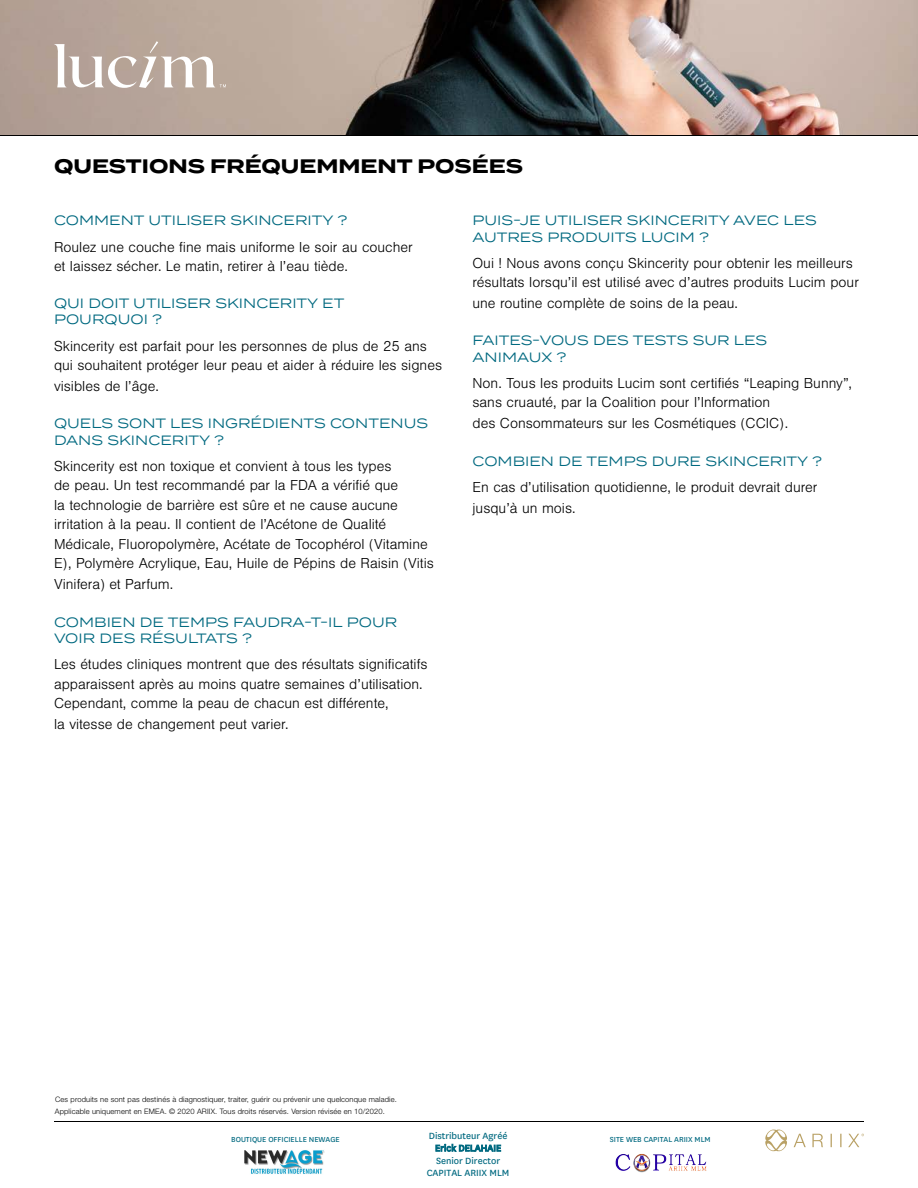
<style>
.page{position:relative;width:918px;height:1188px;background:#fff}
.page>*{position:absolute;margin:0;border:0;box-sizing:border-box;transform-origin:0 0}
.t1{font:700 19.5px "Termina";color:#000}
.t2{font:300 15px/19.5px "Nimbus San";color:#000}
.t3{font:13.5px/16.2px "Termina";color:#006980}
.t4{font:10.5px/12.6px "National";color:#006980;text-align:center}
.t5{font:8.55px "National";color:#006980}
.t6{font:8.55px "National";color:#006980}
.t7{font:300 7.5px/12px "Helvetica Neue LT Pro";letter-spacing:.02em;color:#000}
.s1{font-style:inherit}
</style>
<div class="page">
<hr style="left:54px;top:1121px;width:810px;height:1px;background:#000">
<svg style="left:765px;top:1129px;width:99px;height:22px"></svg>
<img style="left:0;top:0;width:918px;height:135px">
<hr style="left:0;top:135px;width:918px;height:1px;background:#000">
<svg style="left:54px;top:41px;width:172px;height:47px"></svg>
<img style="left:615px;top:1154px;width:92px;height:19px">
<img style="left:244px;top:1150px;width:81px;height:24px">
<h1 class="t1" style="left:54px;top:152px;width:471px">QUESTIONS FRÉQUEMMENT POSÉES</h1>
<p class="t3" style="left:54px;top:212px;width:295px">COMMENT UTILISER SKINCERITY ?</p>
<p class="t2" style="left:54px;top:237px;width:360px">Roulez une couche fine mais uniforme le soir au coucher et laissez sécher. Le matin, retirer à l’eau tiède.</p>
<p class="t3" style="left:54px;top:295px;width:292px">QUI DOIT UTILISER SKINCERITY ET<br>POURQUOI ?</p>
<p class="t2" style="left:54px;top:336px;width:390px">Skincerity est parfait pour les personnes de plus de 25 ans qui souhaitent protéger leur peau et aider à réduire les signes</p>
<p class="t2" style="left:54px;top:377px;width:106px">visibles de l’âge.</p>
<p class="t3" style="left:54px;top:415px;width:376px">QUELS SONT LES INGRÉDIENTS CONTENUS<br>DANS SKINCERITY ?</p>
<p class="t2" style="left:54px;top:457px;width:381px">Skincerity est non toxique et convient à tous les types<br>de peau. Un test recommandé par la FDA a vérifié que<br>la technologie de barrière est sûre et ne cause aucune irritation à la peau. Il contient de l’Acétone de Qualité Médicale, Fluoropolymère, Acétate de Tocophérol (Vitamine E), Polymère Acrylique, Eau, Huile de Pépins de Raisin (Vitis</p>
<p class="t2" style="left:54px;top:575px;width:121px">Vinifera) et Parfum.</p>
<p class="t3" style="left:54px;top:613px;width:345px">COMBIEN DE TEMPS FAUDRA-T-IL POUR<br>VOIR DES RÉSULTATS ?</p>
<p class="t2" style="left:54px;top:655px;width:375px">Les études cliniques montrent que des résultats significatifs apparaissent après au moins quatre semaines d’utilisation.<br>Cependant, comme la peau de chacun est différente,</p>
<p class="t2" style="left:54px;top:715px;width:236px">la vitesse de changement peut varier.</p>
<p class="t3" style="left:472px;top:212px;width:346px">PUIS-JE UTILISER SKINCERITY AVEC LES<br>AUTRES PRODUITS LUCIM ?</p>
<p class="t2" style="left:472px;top:253px;width:388px">Oui ! Nous avons conçu Skincerity pour obtenir les meilleurs résultats lorsqu’il est utilisé avec d’autres produits Lucim pour</p>
<p class="t2" style="left:472px;top:294px;width:267px">une routine complète de soins de la peau.</p>
<p class="t3" style="left:472px;top:332px;width:296px">FAITES-VOUS DES TESTS SUR LES<br>ANIMAUX ?</p>
<p class="t2" style="left:472px;top:374px;width:381px">Non. Tous les produits Lucim sont certifiés “Leaping Bunny”, sans cruauté, par la Coalition pour l’Information</p>
<p class="t2" style="left:472px;top:414px;width:317px">des Consommateurs sur les Cosmétiques (CCIC).</p>
<p class="t3" style="left:472px;top:452px;width:351px">COMBIEN DE TEMPS DURE SKINCERITY ?</p>
<p class="t2" style="left:472px;top:477px;width:347px;line-height:21px">En cas d’utilisation quotidienne, le produit devrait durer jusqu’à un mois.</p>
<p class="t7" style="left:55px;top:1093px;width:344px">Ces produits ne sont pas destinés à diagnostiquer, traiter, guérir ou prévenir une quelconque maladie.<br>Applicable uniquement en EMEA. © 2020 ARIIX. Tous droits réservés. Version révisée en 10/2020.</p>
<p class="t4" style="left:427px;top:1129px;width:84px">Distributeur Agréé<br>Erick DELAHAIE<br>Senior Director<br>CAPITAL ARIIX MLM</p>
<p class="t5" style="left:231px;top:1134px;width:110px">BOUTIQUE OFFICIELLE <span class="s1">NEWAGE</span></p>
<p class="t6" style="left:610px;top:1134px;width:102px">SITE WEB CAPITAL ARIIX MLM</p>
</div>
